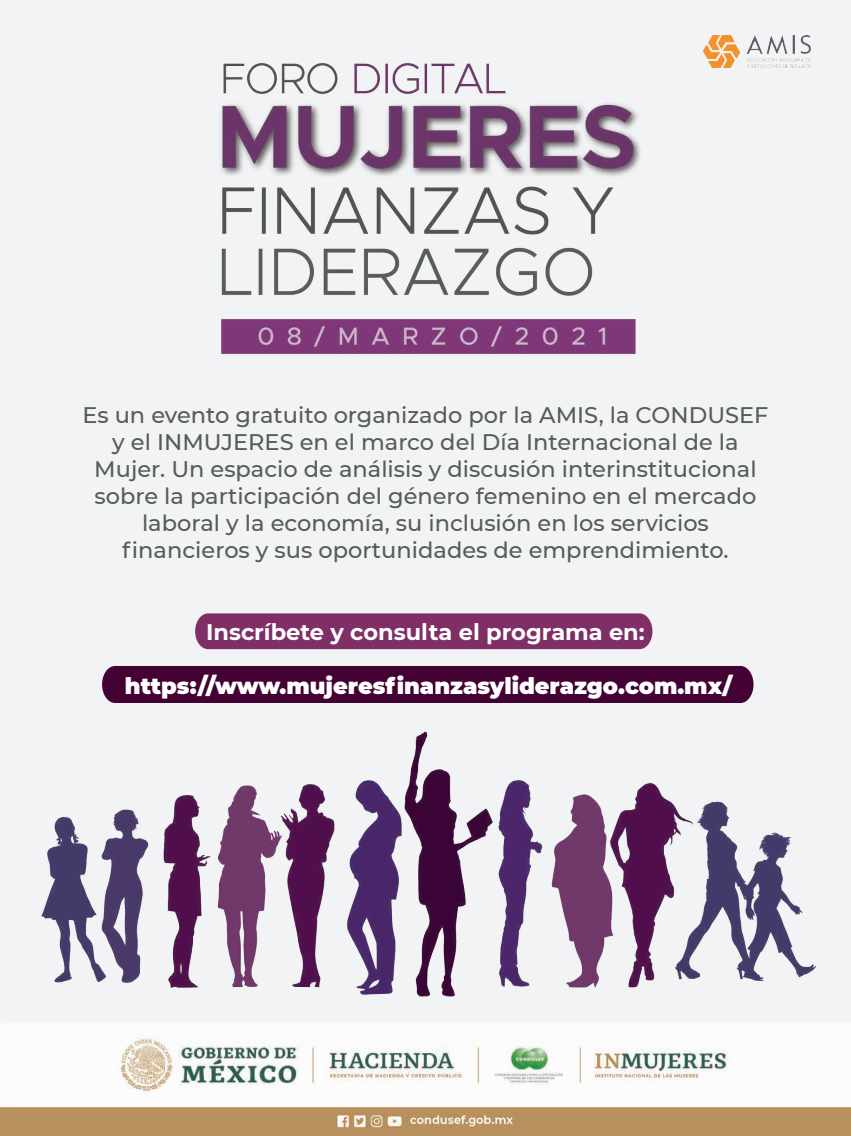
<style>
.page{position:relative;width:851px;height:1136px;background:#fff}
.page>*{position:absolute;margin:0;border:0;box-sizing:border-box;transform-origin:0 0}
.t1{font:500 22.5px/27px "Montserrat";color:#575b5c;text-align:center}
.t2{font:900 22.5px "Montserrat";color:#fff}
.t3{font:700 22.5px "Montserrat";color:#fff}
</style>
<div class="page">
<div style="left:0;top:0;width:850px;height:1051px;background:#f2f3f4"></div>
<div style="left:195px;top:613px;width:457px;height:36px;background:#7f2e66"></div>
<div style="left:102px;top:666px;width:651px;height:37px;background:#440234"></div>
<img style="left:41px;top:731px;width:775px;height:266px">
<img style="left:220px;top:63px;width:421px;height:292px">
<img style="left:0;top:1029px;width:850px;height:106px">
<img style="left:703px;top:35px;width:108px;height:34px">
<p class="t1" style="left:82px;top:401px;width:687px">Es un evento gratuito organizado por la AMIS, la CONDUSEF y el INMUJERES en el marco del Día Internacional de la Mujer. Un espacio de análisis y discusión interinstitucional sobre la participación del género femenino en el mercado laboral y la economía, su inclusión en los servicios financieros y sus oportunidades de emprendimiento.</p>
<p class="t3" style="left:206px;top:615px;width:440px">Inscríbete y consulta el programa en:</p>
<p class="t2" style="left:125px;top:668px;width:609px">https://www.mujeresfinanzasyliderazgo.com.mx/</p>
</div>
